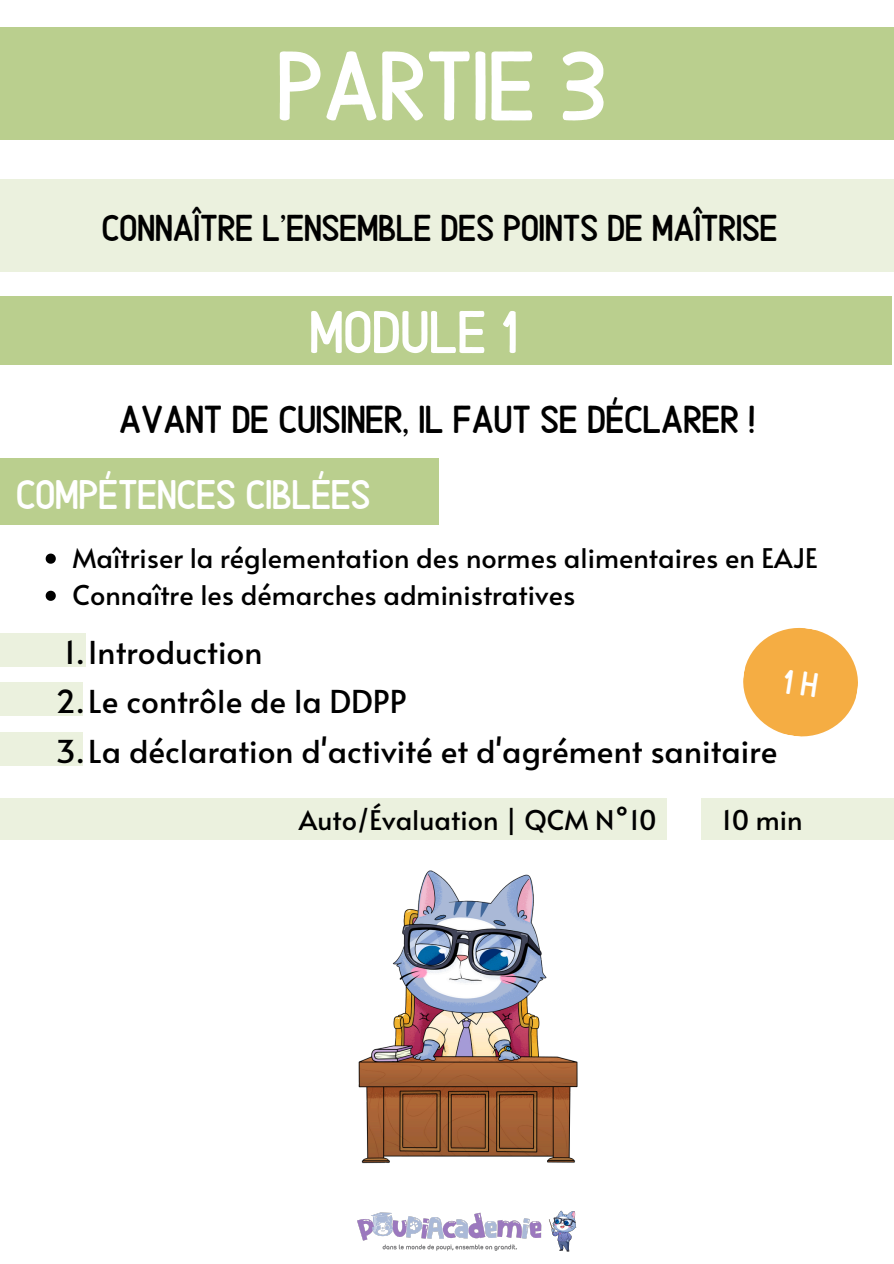
<style>
.page{position:relative;width:894px;height:1264px;background:#fff}
.page>*{position:absolute;margin:0;border:0;box-sizing:border-box;transform-origin:0 0}
.t1{font:98.55px "Alaska";color:#fff}
.t2{font:60.15px "Alaska";color:#fff}
.t3{font:41.4px "Alaska";color:#fff}
.t4{font:39px "Alaska";color:#000}
.t5{font:37.5px "Alaska";color:#000}
.t6{font:31.5px "Alata";color:#000}
.t7{font:27px "Alata";color:#000}
</style>
<div class="page">
<div style="left:0;top:297px;width:891px;height:68px;background:#bacf8e"></div>
<div style="left:0;top:633px;width:85px;height:33px;background:#ebf1de"></div>
<div style="left:0;top:682px;width:83px;height:34px;background:#ebf1de"></div>
<div style="left:0;top:731px;width:83px;height:34px;background:#ebf1de"></div>
<div style="left:0;top:798px;width:666px;height:41px;background:#ebf1de"></div>
<div style="left:700px;top:798px;width:193px;height:41px;background:#ebf1de"></div>
<div style="left:0;top:458px;width:438px;height:67px;background:#bacf8e"></div>
<div style="left:0;top:28px;width:893px;height:112px;background:#bacf8e"></div>
<div style="left:0;top:179px;width:893px;height:93px;background:#ebf1de"></div>
<img style="left:316px;top:839px;width:315px;height:385px">
<svg style="left:46px;top:553px;width:10px;height:10px"></svg>
<svg style="left:46px;top:590px;width:10px;height:11px"></svg>
<img style="left:358px;top:1208px;width:220px;height:44px">
<svg style="left:743px;top:627px;width:115px;height:110px"></svg>
<p class="t1" style="left:277px;top:11px;width:331px">PARTIE 3</p>
<p class="t5" style="left:102px;top:199px;width:677px">CONNAÎTRE L'ENSEMBLE DES POINTS DE MAÎTRISE</p>
<p class="t2" style="left:309px;top:286px;width:210px">MODULE 1</p>
<p class="t4" style="left:119px;top:390px;width:637px">AVANT DE CUISINER, IL FAUT SE DÉCLARER !</p>
<p class="t3" style="left:16px;top:462px;width:355px">COMPÉTENCES CIBLÉES</p>
<p class="t7" style="left:72px;top:538px;width:746px">Maîtriser la réglementation des normes alimentaires en EAJE</p>
<p class="t7" style="left:72px;top:575px;width:504px">Connaître les démarches administratives</p>
<h1 class="t6" style="left:64px;top:629px;width:200px">1.Introduction</h1>
<h3 class="t6" style="left:56px;top:678px;width:352px">2.Le contrôle de la DDPP</h3>
<h2 class="t6" style="left:56px;top:728px;width:723px">3.La déclaration d'activité et d'agrément sanitaire</h2>
<h4 class="t7" style="left:299px;top:799px;width:359px">Auto/Évaluation | QCM N°10</h4>
<h5 class="t7" style="left:721px;top:799px;width:82px">10 min</h5>
</div>
